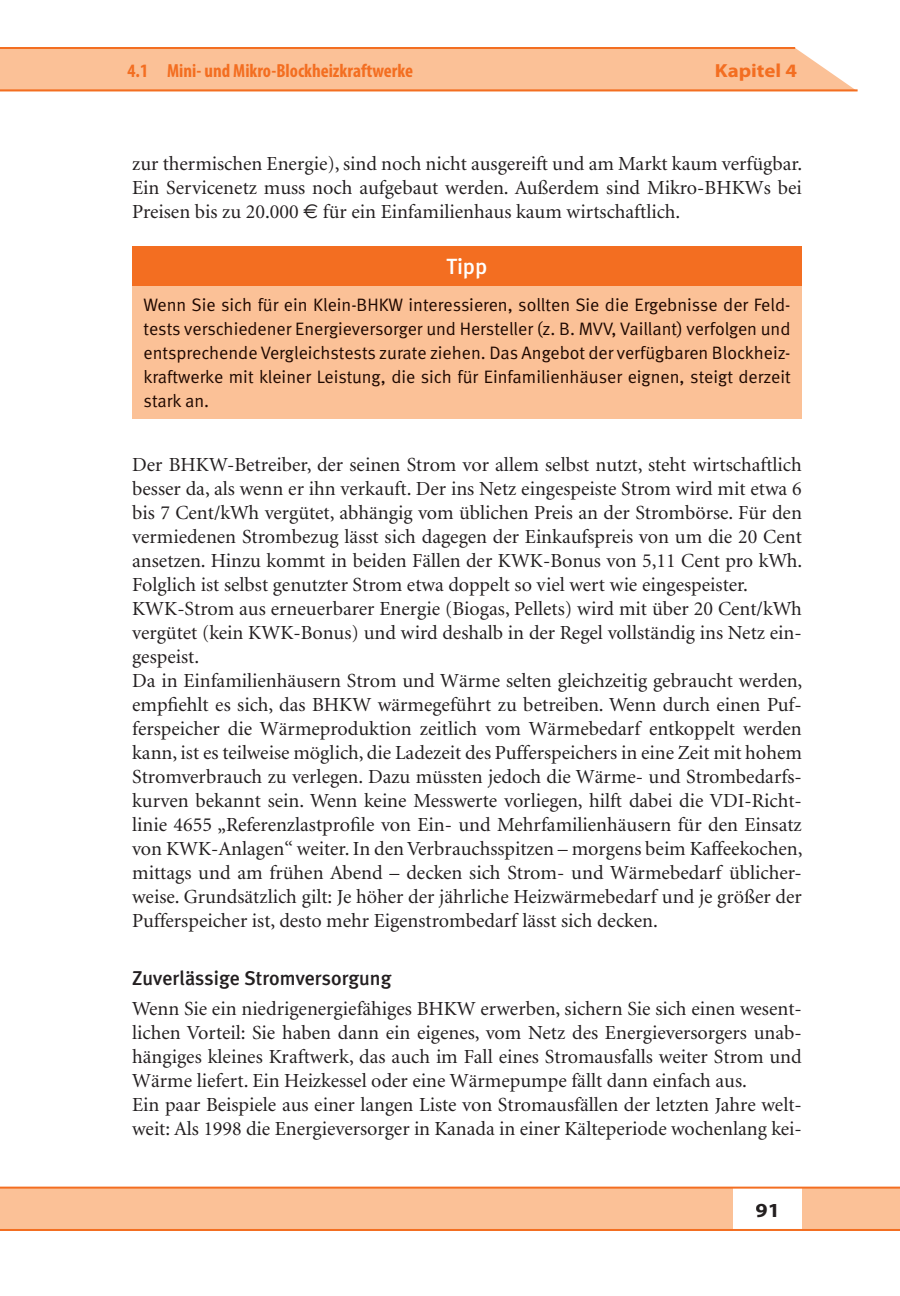
<style>
.page{position:relative;width:900px;height:1296px;background:#fff}
.page>*{position:absolute;margin:0;border:0;box-sizing:border-box;transform-origin:0 0}
.t1{font:500 22px "Meta";color:#fff}
.t2{font:20px/24px "Minion";color:#231f20}
.t3{font:700 20px "Myriad Pro";color:#231f20;scale:1.1 1}
.t4{font:700 condensed 19px "Myriad Pro";color:#f36e21}
.t5{font:700 19px "Myriad Pro";color:#f36e21;scale:1.1 1}
.t6{font:18px/24px "Meta Normal LF";color:#200901;text-align:justify}
.s1{font-family:"Euro Sig"}
.s2{font-family:"Meta Plus";font-weight:500}
</style>
<div class="page">
<div style="left:0;top:1188px;width:899px;height:43px;background:#fbc197"></div>
<div style="left:0;top:48px;width:854px;height:41px;background:#fbc197"></div>
<div style="left:733px;top:1188px;width:68px;height:43px;background:#fff"></div>
<hr style="left:0;top:1187px;width:899px;height:2px;background:#f36e21">
<hr style="left:0;top:1229px;width:899px;height:2px;background:#f36e21">
<hr style="left:0;top:47px;width:794px;height:2px;background:#f36e21">
<hr style="left:0;top:89px;width:857px;height:2px;background:#f36e21">
<div style="left:132px;top:246px;width:669px;height:40px;background:#f36e21"></div>
<div style="left:132px;top:286px;width:669px;height:133px;background:#fbc197"></div>
<p class="t4" style="left:127px;top:64px;width:287px">4.1 Mini- und Mikro-Blockheizkraftwerke</p>
<p class="t5" style="left:714px;top:64px;width:76px">Kapitel 4</p>
<p class="t2" style="left:132px;top:153px;width:671px;text-align:justify">zur thermischen Energie), sind noch nicht ausgereift und am Markt kaum verfügbar.<br>Ein Servicenetz muss noch aufgebaut werden. Außerdem sind Mikro-BHKWs bei Preisen bis zu 20.000 <span class="s1">€</span> für ein Einfamilienhaus kaum wirtschaftlich.</p>
<p class="t1" style="left:446px;top:259px;width:42px">Tipp</p>
<p class="t6" style="left:143px;top:294px;width:648px">Wenn Sie sich für ein Klein-BHKW interessieren, sollten Sie die Ergebnisse der Feld&shy;tests verschiedener Energieversorger und Hersteller (z. B. MVV, Vaillant) verfolgen und entsprechende Vergleichstests zurate ziehen. Das Angebot der verfügbaren Blockheiz&shy;kraftwerke mit kleiner Leistung, die sich für Einfamilienhäuser eignen, steigt derzeit stark an.</p>
<p class="t2" style="left:132px;top:454px;width:671px">Der BHKW-Betreiber, der seinen Strom vor allem selbst nutzt, steht wirtschaftlich besser da, als wenn er ihn verkauft. Der ins Netz eingespeiste Strom wird mit etwa 6 bis 7 Cent/kWh vergütet, abhängig vom üblichen Preis an der Strombörse. Für den vermiedenen Strombezug lässt sich dagegen der Einkaufspreis von um die 20 Cent ansetzen. Hinzu kommt in beiden Fällen der KWK-Bonus von 5,11 Cent pro kWh.<br>Folglich ist selbst genutzter Strom etwa doppelt so viel wert wie eingespeister.<br>KWK-Strom aus erneuerbarer Energie (Biogas, Pellets) wird mit über 20 Cent/kWh vergütet (kein KWK-Bonus) und wird deshalb in der Regel vollständig ins Netz ein&shy;gespeist.<br>Da in Einfamilienhäusern Strom und Wärme selten gleichzeitig gebraucht werden, empfiehlt es sich, das BHKW wärmegeführt zu betreiben. Wenn durch einen Puf&shy;ferspeicher die Wärmeproduktion zeitlich vom Wärmebedarf entkoppelt werden kann, ist es teilweise möglich, die Ladezeit des Pufferspeichers in eine Zeit mit hohem Stromverbrauch zu verlegen. Dazu müssten jedoch die Wärme- und Strombedarfs&shy;kurven bekannt sein. Wenn keine Messwerte vorliegen, hilft dabei die VDI-Richt&shy;linie 4655 „Referenzlastprofile von Ein- und Mehrfamilienhäusern für den Einsatz von KWK-Anlagen“ weiter. In den Verbrauchsspitzen – morgens beim Kaffeekochen, mittags und am frühen Abend – decken sich Strom- und Wärmebedarf üblicher&shy;weise. Grundsätzlich gilt: Je höher der jährliche Heizwärmebedarf und je größer der Pufferspeicher ist, desto mehr Eigenstrombedarf lässt sich decken.</p>
<p class="t2" style="left:132px;top:965px;width:670px;line-height:30px"><span class="s2">Zuverlässige Stromversorgung<br></span>Wenn Sie ein niedrigenergiefähiges BHKW erwerben, sichern Sie sich einen wesent-</p>
<p class="t2" style="left:132px;top:1022px;width:670px">lichen Vorteil: Sie haben dann ein eigenes, vom Netz des Energieversorgers unab&shy;hängiges kleines Kraftwerk, das auch im Fall eines Stromausfalls weiter Strom und Wärme liefert. Ein Heizkessel oder eine Wärmepumpe fällt dann einfach aus.<br>Ein paar Beispiele aus einer langen Liste von Stromausfällen der letzten Jahre welt&shy;weit: Als 1998 die Energieversorger in Kanada in einer Kälteperiode wochenlang kei-</p>
<p class="t3" style="left:755px;top:1203px;width:24px">91</p>
</div>
